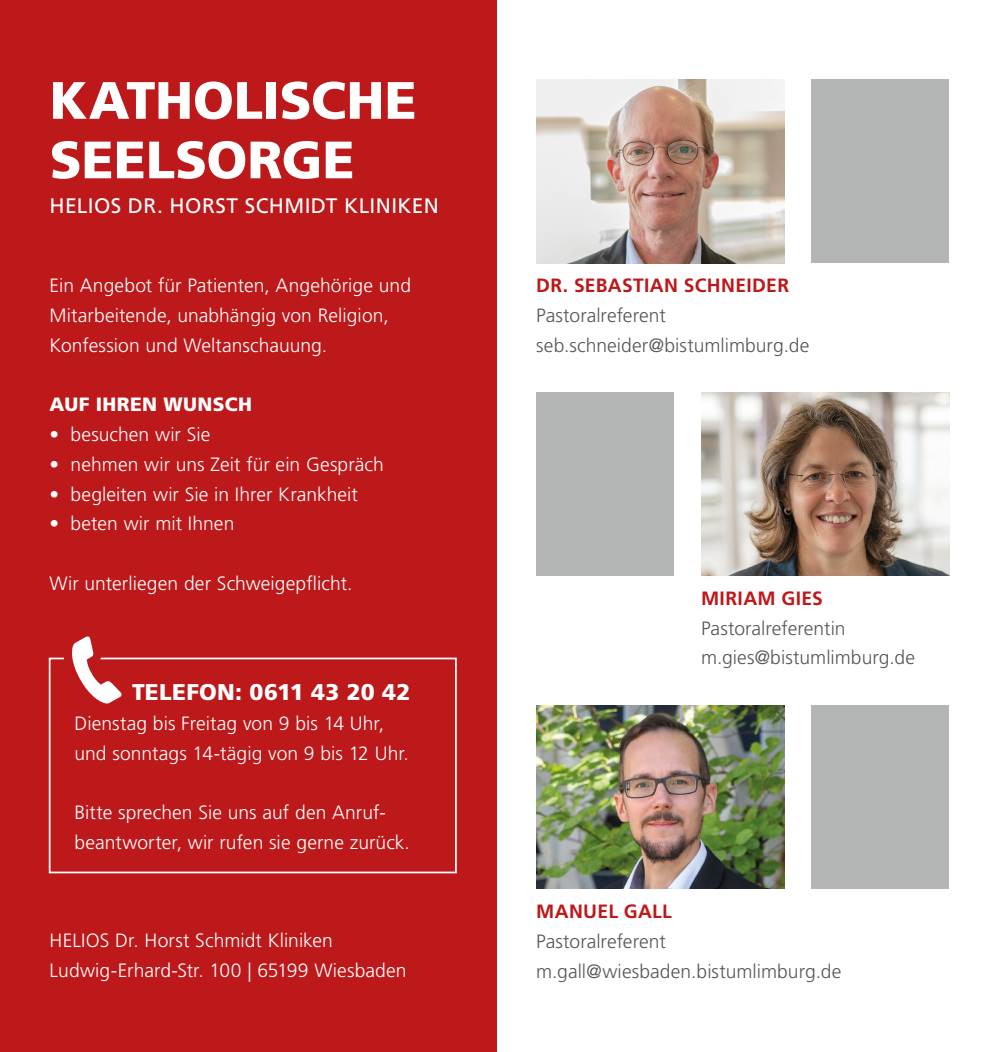
<style>
.page{position:relative;width:993px;height:1052px;background:#fff}
.page>*{position:absolute;margin:0;border:0;box-sizing:border-box;transform-origin:0 0}
.t1{font:900 52.5px/59.5px "Frutiger LT Pro";color:#fff}
.t2{font:900 22.75px "Frutiger LT Pro";letter-spacing:.01em;color:#fff}
.t3{font:21px "Frutiger LT Pro";letter-spacing:.015em;color:#fff}
.t4{font:300 19.25px/29.8px "Frutiger LT Pro";letter-spacing:.005em;color:#fff}
.t5{font:300 19.25px/29.8px "Frutiger LT Pro";color:#575757}
.t6{font:700 19.25px "Frutiger LT Pro";letter-spacing:.015em;color:#bd181a}
.t7{font:900 19.25px "Frutiger LT Pro";letter-spacing:.02em;color:#fff}
</style>
<div class="page">
<div style="left:0;top:0;width:496px;height:1052px;background:#bd181a"></div>
<div style="left:49px;top:657px;width:407px;height:216px;border:2px solid #fff"></div>
<svg style="left:58px;top:636px;width:77px;height:68px"></svg>
<img style="left:536px;top:79px;width:248px;height:184px">
<img style="left:701px;top:392px;width:247px;height:183px">
<img style="left:536px;top:705px;width:248px;height:183px">
<div style="left:810px;top:79px;width:137px;height:184px;background:#b3b4b4"></div>
<div style="left:536px;top:392px;width:137px;height:183px;background:#b3b4b4"></div>
<div style="left:810px;top:705px;width:137px;height:183px;background:#b3b4b4"></div>
<h1 class="t1" style="left:50px;top:71px;width:368px">KATHOLISCHE<br>SEELSORGE</h1>
<p class="t3" style="left:50px;top:194px;width:390px">HELIOS DR. HORST SCHMIDT KLINIKEN</p>
<p class="t4" style="left:50px;top:271px;width:363px">Ein Angebot für Patienten, Angehörige und<br>Mitarbeitende, unabhängig von Religion,<br>Konfession und Weltanschauung.</p>
<p class="t7" style="left:50px;top:393px;width:204px">AUF IHREN WUNSCH</p>
<p class="t4" style="left:50px;top:420px;width:162px">• besuchen wir Sie</p>
<p class="t4" style="left:50px;top:449px;width:335px">• nehmen wir uns Zeit für ein Gespräch</p>
<p class="t4" style="left:50px;top:479px;width:310px">• begleiten wir Sie in Ihrer Krankheit</p>
<p class="t4" style="left:50px;top:509px;width:186px">• beten wir mit Ihnen</p>
<p class="t4" style="left:50px;top:568px;width:304px">Wir unterliegen der Schweigepflicht.</p>
<p class="t2" style="left:132px;top:678px;width:280px">TELEFON: 0611 43 20 42</p>
<p class="t4" style="left:74px;top:708px;width:336px">Dienstag bis Freitag von 9 bis 14 Uhr, und sonntags 14-tägig von 9 bis 12 Uhr.</p>
<p class="t4" style="left:74px;top:798px;width:337px">Bitte sprechen Sie uns auf den Anruf&shy;beantworter, wir rufen sie gerne zurück.</p>
<p class="t4" style="left:50px;top:926px;width:358px">HELIOS Dr. Horst Schmidt Kliniken<br>Ludwig-Erhard-Str. 100 | 65199 Wiesbaden</p>
<p class="t6" style="left:536px;top:274px;width:254px">DR. SEBASTIAN SCHNEIDER</p>
<p class="t5" style="left:536px;top:301px;width:274px">Pastoralreferent seb.schneider@bistumlimburg.de</p>
<p class="t6" style="left:700px;top:587px;width:123px">MIRIAM GIES</p>
<p class="t5" style="left:700px;top:613px;width:215px">Pastoralreferentin m.gies@bistumlimburg.de</p>
<p class="t6" style="left:536px;top:900px;width:137px">MANUEL GALL</p>
<p class="t5" style="left:536px;top:926px;width:306px">Pastoralreferent m.gall@wiesbaden.bistumlimburg.de</p>
</div>
